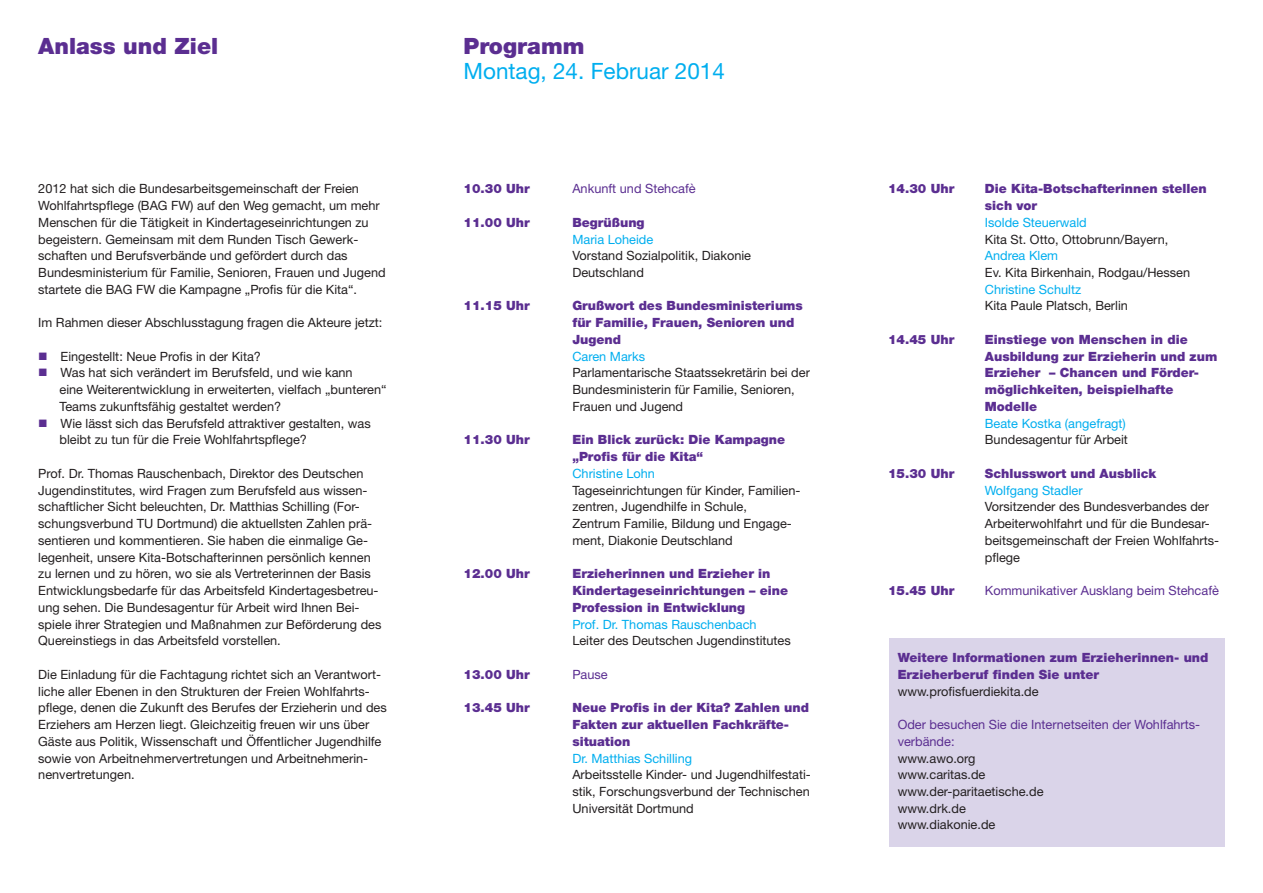
<style>
.page{position:relative;width:1263px;height:893px;background:#fff}
.page>*{position:absolute;margin:0;border:0;box-sizing:border-box;transform-origin:0 0}
._02_Head_15_auf_16_7{font:900 22.5px "Helvetica Neue LT Pro";color:#5b2e91}
._02_Head_15_auf_16_7-2{font:22.5px "Helvetica Neue LT Pro";color:#00aeef}
._02_Fließtext_8_5_au{font:12.75px/16.8px "Helvetica Neue LT Pro";color:#231f20}
._02_Fließtext_Subhea{font:900 12.75px/16.8px "Helvetica Neue LT Pro";color:#5b2e91}
._02_Fließtext_Subhea-2{font:12.75px/16.8px "Helvetica Neue LT Pro";color:#231f20}
._02_Fließtext_Subhea-3{font:12.75px "Helvetica Neue LT Pro";color:#00aeef}
._03_Infokasten_Text{font:12.75px "Helvetica Neue LT Pro";color:#231f20}
._02_Fließtext_8_5_au-2{font:900 12.75px/16.8px "Helvetica Neue LT Pro";color:#5b2e91}
._03_Infokasten_Text-2{font:900 12.75px/16.8px "Helvetica Neue LT Pro";color:#5b2e91}
._02_Fließtext_8_5_au-3{font:12.75px "Helvetica Neue LT Pro";color:#00aeef}
._03_Infokasten_Text-3{font:12.75px/16.8px "Helvetica Neue LT Pro";color:#5b2e91}
._02_Fließtext_8_5_au-4{font:12.75px "Helvetica Neue LT Pro";color:#5b2e91}
._02_Fließtext_Subhea-4{font:12.75px "Helvetica Neue LT Pro";color:#5b2e91}
.s1{color:#5b2e91}
</style>
<div class="page">
<div style="left:889px;top:638px;width:335px;height:208px;background:#dad4e9"></div>
<p class="_02_Head_15_auf_16_7" style="left:38px;top:33px;width:182px">Anlass und Ziel</p>
<p class="_02_Fließtext_8_5_au" style="left:38px;top:180px;width:349px">2012 hat sich die Bundesarbeitsgemeinschaft der Freien Wohlfahrtspflege (BAG FW) auf den Weg gemacht, um mehr Menschen für die Tätigkeit in Kindertageseinrichtungen zu begeistern. Gemeinsam mit dem Runden Tisch Gewerk&shy;schaften und Berufsverbände und gefördert durch das Bundesministerium für Familie, Senioren, Frauen und Jugend startete die BAG FW die Kampagne „Profis für die Kita“.</p>
<p class="_02_Fließtext_8_5_au" style="left:38px;top:314px;width:346px">Im Rahmen dieser Abschlusstagung fragen die Akteure jetzt:</p>
<p class="_02_Fließtext_8_5_au" style="left:38px;top:347px;width:224px"><span class="s1">■</span> Eingestellt: Neue Profis in der Kita?</p>
<p class="_02_Fließtext_8_5_au" style="left:38px;top:364px;width:316px"><span class="s1">■</span> Was hat sich verändert im Berufsfeld, und wie kann</p>
<p class="_02_Fließtext_8_5_au" style="left:60px;top:381px;width:329px">eine Weiterentwicklung in erweiterten, vielfach „bunteren“<br>Teams zukunftsfähig gestaltet werden?</p>
<p class="_02_Fließtext_8_5_au" style="left:60px;top:414px;width:313px;text-indent:-21px"><span class="s1">■</span> Wie lässt sich das Berufsfeld attraktiver gestalten, was bleibt zu tun für die Freie Wohlfahrtspflege?</p>
<p class="_02_Fließtext_8_5_au" style="left:38px;top:465px;width:335px">Prof. Dr. Thomas Rauschenbach, Direktor des Deutschen Jugendinstitutes, wird Fragen zum Berufsfeld aus wissen&shy;schaftlicher Sicht beleuchten, Dr. Matthias Schilling (For&shy;schungsverbund TU Dortmund) die aktuellsten Zahlen prä-</p>
<p class="_02_Fließtext_8_5_au" style="left:38px;top:532px;width:331px">sentieren und kommentieren. Sie haben die einmalige Ge-</p>
<p class="_02_Fließtext_8_5_au" style="left:38px;top:548px;width:345px">legenheit, unsere Kita-Botschafterinnen persönlich kennen zu lernen und zu hören, wo sie als Vertreterinnen der Basis Entwicklungsbedarfe für das Arbeitsfeld Kindertagesbetreu&shy;ung sehen. Die Bundesagentur für Arbeit wird Ihnen Bei&shy;spiele ihrer Strategien und Maßnahmen zur Beförderung des Quereinstiegs in das Arbeitsfeld vorstellen.</p>
<p class="_02_Fließtext_8_5_au" style="left:38px;top:666px;width:350px">Die Einladung für die Fachtagung richtet sich an Verantwort&shy;liche aller Ebenen in den Strukturen der Freien Wohlfahrts&shy;pflege, denen die Zukunft des Berufes der Erzieherin und des Erziehers am Herzen liegt. Gleichzeitig freuen wir uns über Gäste aus Politik, Wissenschaft und Öffentlicher Jugendhilfe sowie von Arbeitnehmervertretungen und Arbeitnehmerin&shy;nenvertretungen.</p>
<p class="_02_Head_15_auf_16_7" style="left:463px;top:33px;width:122px">Programm</p>
<p class="_02_Head_15_auf_16_7-2" style="left:463px;top:58px;width:263px">Montag, 24. Februar 2014</p>
<p class="_02_Fließtext_Subhea" style="left:463px;top:180px;width:68px">10.30 Uhr</p>
<p class="_02_Fließtext_Subhea" style="left:463px;top:214px;width:68px">11.00 Uhr</p>
<p class="_02_Fließtext_Subhea" style="left:463px;top:297px;width:68px">11.15 Uhr</p>
<p class="_02_Fließtext_Subhea" style="left:463px;top:431px;width:68px">11.30 Uhr</p>
<p class="_02_Fließtext_Subhea" style="left:463px;top:565px;width:68px">12.00 Uhr</p>
<p class="_02_Fließtext_Subhea" style="left:463px;top:666px;width:68px">13.00 Uhr</p>
<p class="_02_Fließtext_Subhea" style="left:463px;top:699px;width:68px">13.45 Uhr</p>
<p class="_02_Fließtext_Subhea-4" style="left:572px;top:181px;width:125px">Ankunft und Stehcafè</p>
<p class="_02_Fließtext_Subhea" style="left:572px;top:214px;width:74px">Begrüßung</p>
<p class="_02_Fließtext_8_5_au-3" style="left:572px;top:231px;width:83px">Maria Loheide</p>
<p class="_02_Fließtext_8_5_au" style="left:572px;top:247px;width:180px">Vorstand Sozialpolitik, Diakonie</p>
<p class="_02_Fließtext_8_5_au" style="left:572px;top:264px;width:73px">Deutschland</p>
<p class="_02_Fließtext_Subhea" style="left:572px;top:297px;width:232px">Grußwort des Bundesministeriums für Familie, Frauen, Senioren und<br>Jugend</p>
<p class="_02_Fließtext_8_5_au-3" style="left:572px;top:348px;width:74px">Caren Marks</p>
<p class="_02_Fließtext_8_5_au" style="left:572px;top:364px;width:239px">Parlamentarische Staatssekretärin bei der<br>Bundesministerin für Familie, Senioren,<br>Frauen und Jugend</p>
<p class="_02_Fließtext_Subhea" style="left:572px;top:431px;width:214px">Ein Blick zurück: Die Kampagne „Profis für die Kita“</p>
<p class="_02_Fließtext_8_5_au-3" style="left:572px;top:465px;width:84px">Christine Lohn</p>
<p class="_02_Fließtext_8_5_au" style="left:572px;top:481px;width:230px">Tageseinrichtungen für Kinder, Familien-</p>
<p class="_02_Fließtext_8_5_au" style="left:572px;top:498px;width:176px">zentren, Jugendhilfe in Schule,</p>
<p class="_02_Fließtext_8_5_au" style="left:572px;top:515px;width:221px">Zentrum Familie, Bildung und Engage-</p>
<p class="_02_Fließtext_8_5_au" style="left:572px;top:532px;width:162px">ment, Diakonie Deutschland</p>
<p class="_02_Fließtext_Subhea" style="left:572px;top:565px;width:217px">Erzieherinnen und Erzieher in<br>Kindertageseinrichtungen – eine<br>Profession in Entwicklung</p>
<p class="_02_Fließtext_Subhea-3" style="left:572px;top:616px;width:186px">Prof. Dr. Thomas Rauschenbach</p>
<p class="_02_Fließtext_Subhea-2" style="left:572px;top:632px;width:220px">Leiter des Deutschen Jugendinstitutes</p>
<p class="_02_Fließtext_8_5_au-4" style="left:572px;top:666px;width:37px">Pause</p>
<p class="_02_Fließtext_8_5_au-2" style="left:572px;top:699px;width:238px">Neue Profis in der Kita? Zahlen und<br>Fakten zur aktuellen Fachkräfte-</p>
<p class="_02_Fließtext_8_5_au-2" style="left:572px;top:733px;width:60px">situation</p>
<p class="_02_Fließtext_8_5_au-3" style="left:572px;top:750px;width:121px">Dr. Matthias Schilling</p>
<p class="_02_Fließtext_8_5_au" style="left:572px;top:766px;width:240px;text-align:justify">Arbeitsstelle Kinder- und Jugendhilfestati&shy;stik, Forschungsverbund der Technischen Universität Dortmund</p>
<p class="_02_Fließtext_Subhea" style="left:888px;top:180px;width:68px">14.30 Uhr</p>
<p class="_02_Fließtext_Subhea" style="left:888px;top:331px;width:68px">14.45 Uhr</p>
<p class="_02_Fließtext_Subhea" style="left:888px;top:465px;width:68px">15.30 Uhr</p>
<p class="_02_Fließtext_Subhea" style="left:888px;top:582px;width:68px">15.45 Uhr</p>
<p class="_02_Fließtext_Subhea" style="left:985px;top:180px;width:223px">Die Kita-Botschafterinnen stellen sich vor</p>
<p class="_02_Fließtext_Subhea-3" style="left:985px;top:214px;width:103px">Isolde Steuerwald</p>
<p class="_02_Fließtext_Subhea-2" style="left:985px;top:230px;width:185px">Kita St. Otto, Ottobrunn/Bayern,</p>
<p class="_02_Fließtext_Subhea-3" style="left:985px;top:248px;width:75px">Andrea Klem</p>
<p class="_02_Fließtext_Subhea-2" style="left:985px;top:264px;width:207px">Ev. Kita Birkenhain, Rodgau/Hessen</p>
<p class="_02_Fließtext_Subhea-3" style="left:985px;top:281px;width:98px">Christine Schultz</p>
<p class="_02_Fließtext_Subhea-2" style="left:985px;top:297px;width:145px">Kita Paule Platsch, Berlin</p>
<p class="_02_Fließtext_Subhea" style="left:985px;top:331px;width:234px">Einstiege von Menschen in die<br>Ausbildung zur Erzieherin und zum<br>Erzieher – Chancen und Förder&shy;möglichkeiten, beispielhafte<br>Modelle</p>
<p class="_02_Fließtext_Subhea-3" style="left:985px;top:415px;width:142px">Beate Kostka (angefragt)</p>
<p class="_02_Fließtext_Subhea-2" style="left:985px;top:431px;width:145px">Bundesagentur für Arbeit</p>
<p class="_02_Fließtext_Subhea" style="left:985px;top:465px;width:173px">Schlusswort und Ausblick</p>
<p class="_02_Fließtext_Subhea-3" style="left:985px;top:482px;width:99px">Wolfgang Stadler</p>
<p class="_02_Fließtext_Subhea-2" style="left:985px;top:498px;width:236px">Vorsitzender des Bundesverbandes der<br>Arbeiterwohlfahrt und für die Bundesar&shy;beitsgemeinschaft der Freien Wohlfahrts&shy;pflege</p>
<p class="_02_Fließtext_8_5_au-4" style="left:985px;top:583px;width:236px">Kommunikativer Ausklang beim Stehcafè</p>
<p class="_03_Infokasten_Text-2" style="left:898px;top:649px;width:312px">Weitere Informationen zum Erzieherinnen- und<br>Erzieherberuf finden Sie unter</p>
<p class="_03_Infokasten_Text" style="left:898px;top:683px;width:142px">www.profisfuerdiekita.de</p>
<p class="_03_Infokasten_Text-3" style="left:898px;top:716px;width:304px">Oder besuchen Sie die Internetseiten der Wohlfahrts&shy;verbände:</p>
<p class="_03_Infokasten_Text" style="left:898px;top:750px;width:79px">www.awo.org</p>
<p class="_03_Infokasten_Text" style="left:898px;top:767px;width:89px">www.caritas.de</p>
<p class="_03_Infokasten_Text" style="left:898px;top:784px;width:147px">www.der-paritaetische.de</p>
<p class="_03_Infokasten_Text" style="left:898px;top:800px;width:70px">www.drk.de</p>
<p class="_03_Infokasten_Text" style="left:898px;top:817px;width:99px">www.diakonie.de</p>
</div>
